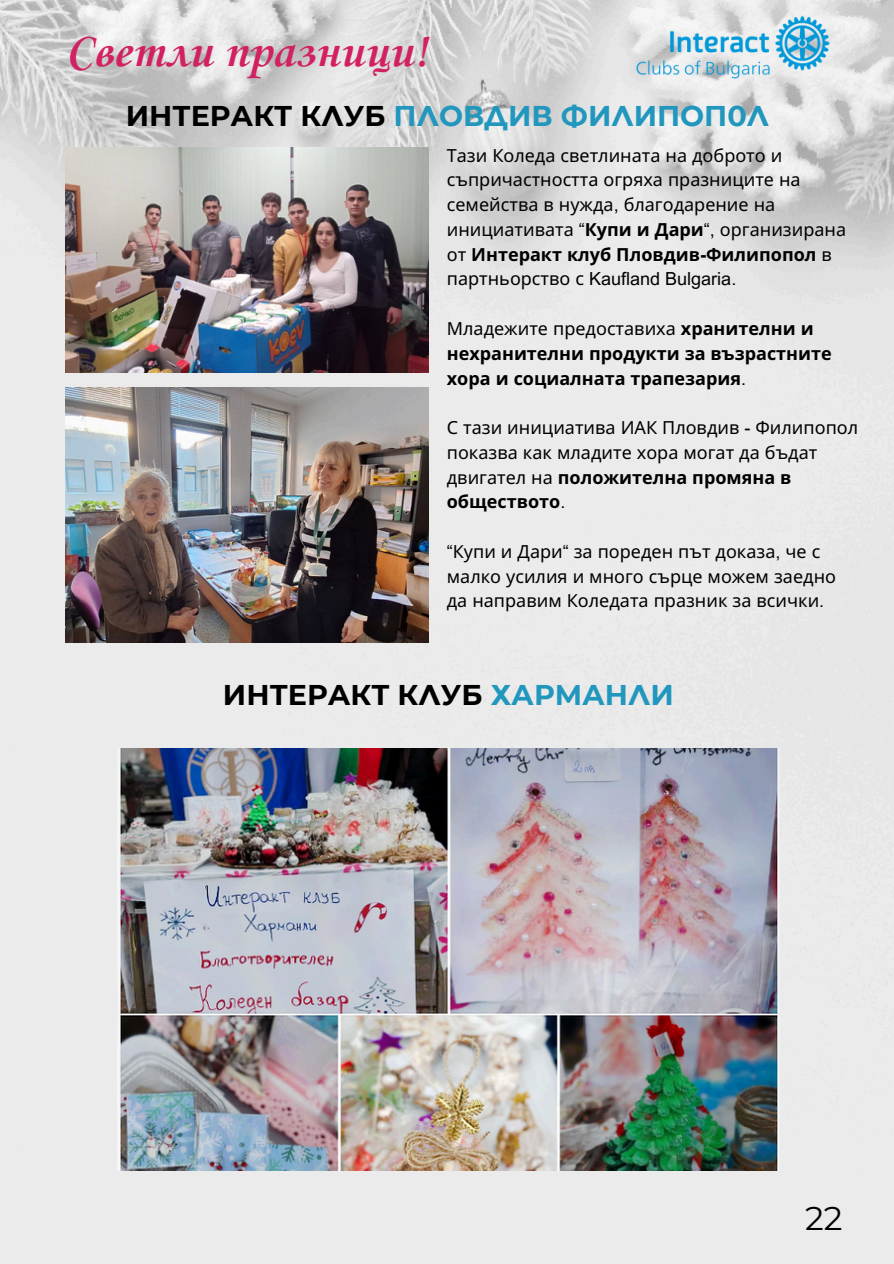
<style>
.page{position:relative;width:894px;height:1264px;background:#fff}
.page>*{position:absolute;margin:0;border:0;box-sizing:border-box;transform-origin:0 0}
.t1{font:700 49.5px "Corsiva";color:#d22163}
.t2{font:33px "Montserrat";color:#000}
.t3{font:700 28.5px "Montserrat";color:#2197bd}
.t4{font:700 28.5px "Montserrat";color:#000}
.t5{font:18px/24.8px "Noto Sans";color:#000}
.t6{font:700 18px/24.8px "Noto Sans";color:#000}
.s1{color:#000}
.s2{font-family:"Arial MT Pro"}
.s3{font-weight:700}
.s4{font-family:"Arial MT Pro";font-weight:700}
.s5{font-weight:400}
.s6{font-family:"Arial MT Pro";font-weight:400}
.s7{color:#2197bd}
</style>
<div class="page">
<img style="left:0;top:0;width:893px;height:1263px">
<img style="left:634px;top:11px;width:196px;height:74px">
<img style="left:66px;top:148px;width:362px;height:225px">
<img style="left:66px;top:388px;width:362px;height:254px">
<img style="left:117px;top:748px;width:662px;height:422px">
<h1 class="t1" style="left:66px;top:27px;width:364px">Светли празници!</h1>
<p class="t3" style="left:126px;top:98px;width:639px"><span class="s1">ИНТЕРАКТ КЛУБ</span> ПЛОВДИВ ФИЛИПОП0Л</p>
<p class="t5" style="left:446px;top:142px;width:400px">Тази Коледа светлината на доброто и съпричастността огряха празниците на семейства в нужда<span class="s2">,</span> благодарение на инициативата <span class="s2">“</span><span class="s3">Купи и Дари</span><span class="s2">“,</span> организирана от <span class="s3">Интеракт клуб Пловдив</span><span class="s4">-</span><span class="s3">Филипопол</span> в партньорство с <span class="s2">Kaufland Bulgaria.</span></p>
<h2 class="t6" style="left:446px;top:315px;width:386px"><span class="s5">Младежите предоставиха</span> хранителни и нехранителни продукти за възрастните хора и социалната трапезария<span class="s6">.</span></h2>
<h2 class="t5" style="left:446px;top:414px;width:413px">С тази инициатива ИАК Пловдив <span class="s2">-</span> Филипопол показва как младите хора могат да бъдат</h2>
<p class="t6" style="left:446px;top:464px;width:346px"><span class="s5">двигател на</span> положителна промяна в обществото<span class="s6">.</span></p>
<p class="t5" style="left:446px;top:538px;width:390px"><span class="s2">“</span>Купи и Дари<span class="s2">“</span> за пореден път доказа<span class="s2">,</span> че с малко усилия и много сърце можем заедно</p>
<p class="t5" style="left:446px;top:588px;width:379px">да направим Коледата празник за всички<span class="s2">.</span></p>
<p class="t4" style="left:223px;top:678px;width:452px">ИНТЕРАКТ КЛУБ <span class="s7">ХАРМАНЛИ</span></p>
<p class="t2" style="left:805px;top:1197px;width:39px">22</p>
</div>
